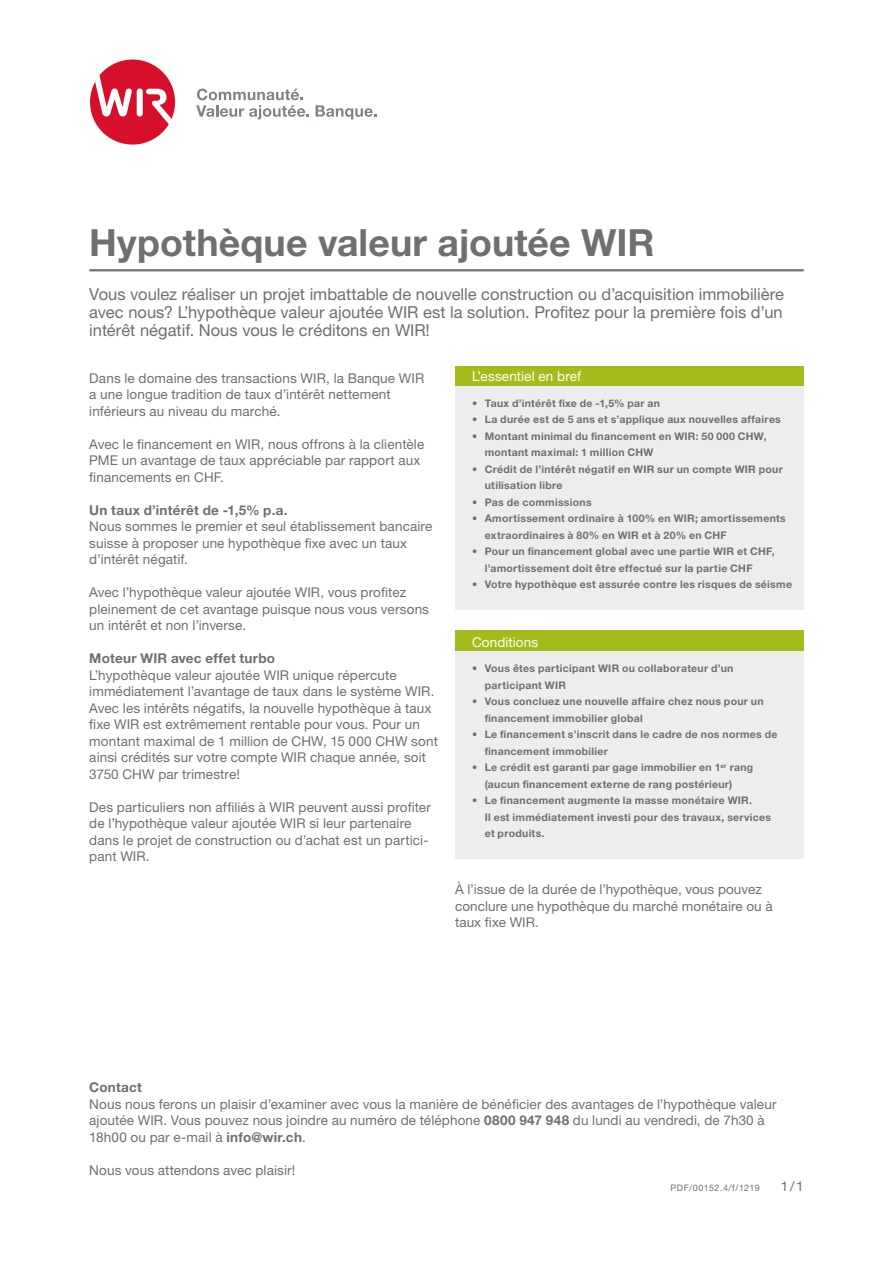
<style>
.page{position:relative;width:893px;height:1263px;background:#fff}
.page>*{position:absolute;margin:0;border:0;box-sizing:border-box;transform-origin:0 0}
.t1{font:700 37.5px "Helvetica Neue LT Pro";letter-spacing:.005em;color:#706f6f}
.t2{font:16.5px/18.1px "Helvetica Neue LT Pro";color:#706f6f;text-align:justify}
.t3{font:13.5px/16.5px "Helvetica Neue LT Pro";letter-spacing:.01em;color:#706f6f}
.t4{font:700 13.5px "Helvetica Neue LT Pro";letter-spacing:.015em;color:#706f6f}
.t5{font:13.5px "Helvetica Neue LT Pro";letter-spacing:.01em;color:#fff}
.t6{font:700 10.5px/16.5px "Helvetica Neue LT Pro";letter-spacing:.025em;color:#706f6f}
.t7{font:9px "Helvetica Neue LT Pro";letter-spacing:.045em;color:#706f6f}
.s1{font-weight:700}
</style>
<div class="page">
<svg style="left:196px;top:89px;width:113px;height:30px"></svg>
<svg style="left:316px;top:105px;width:60px;height:14px"></svg>
<svg style="left:90px;top:60px;width:85px;height:85px"></svg>
<hr style="left:89px;top:269px;width:715px;height:2px;background:#706f6f">
<div style="left:455px;top:366px;width:349px;height:20px;background:#a5bb1a"></div>
<div style="left:455px;top:386px;width:349px;height:224px;background:#ecedee"></div>
<div style="left:455px;top:630px;width:349px;height:22px;background:#a5bb1a"></div>
<div style="left:455px;top:652px;width:349px;height:207px;background:#ecedee"></div>
<h1 class="t1" style="left:89px;top:220px;width:567px">Hypothèque valeur ajoutée WIR</h1>
<p class="t2" style="left:89px;top:285px;width:696px">Vous voulez réaliser un projet imbattable de nouvelle construction ou d’acquisition immobilière avec nous? L’hypothèque valeur ajoutée WIR est la solution. Profitez pour la première fois d’un intérêt négatif. Nous vous le créditons en WIR!</p>
<p class="t3" style="left:89px;top:369px;width:336px">Dans le domaine des transactions WIR, la Banque WIR a une longue tradition de taux d’intérêt nettement inférieurs au niveau du marché.</p>
<p class="t3" style="left:89px;top:435px;width:336px">Avec le financement en WIR, nous offrons à la clientèle<br>PME un avantage de taux appréciable par rapport aux financements en CHF.</p>
<p class="t4" style="left:89px;top:501px;width:200px">Un taux d’intérêt de -1,5% p.a.</p>
<p class="t3" style="left:89px;top:518px;width:345px">Nous sommes le premier et seul établissement bancaire suisse à proposer une hypothèque fixe avec un taux d’intérêt négatif.</p>
<p class="t3" style="left:89px;top:584px;width:341px">Avec l’hypothèque valeur ajoutée WIR, vous profitez pleinement de cet avantage puisque nous vous versons un intérêt et non l’inverse.</p>
<p class="t4" style="left:89px;top:650px;width:187px">Moteur WIR avec effet turbo</p>
<p class="t3" style="left:89px;top:666px;width:350px">L’hypothèque valeur ajoutée WIR unique répercute immédiatement l’avantage de taux dans le système WIR.<br>Avec les intérêts négatifs, la nouvelle hypothèque à taux fixe WIR est extrêmement rentable pour vous. Pour un montant maximal de 1 million de CHW, 15 000 CHW sont ainsi crédités sur votre compte WIR chaque année, soit 3750 CHW par trimestre!</p>
<p class="t3" style="left:89px;top:798px;width:343px">Des particuliers non affiliés à WIR peuvent aussi profiter de l’hypothèque valeur ajoutée WIR si leur partenaire dans le projet de construction ou d’achat est un partici&shy;pant WIR.</p>
<p class="t5" style="left:472px;top:368px;width:111px">L’essentiel en bref</p>
<p class="t6" style="left:472px;top:394px;width:190px">• Taux d’intérêt fixe de -1,5% par an</p>
<p class="t6" style="left:472px;top:411px;width:310px">• La durée est de 5 ans et s’applique aux nouvelles affaires</p>
<p class="t6" style="left:485px;top:427px;width:283px;text-indent:-13px">• Montant minimal du financement en WIR: 50 000 CHW, montant maximal: 1 million CHW</p>
<p class="t6" style="left:485px;top:460px;width:299px;text-indent:-13px">• Crédit de l’intérêt négatif en WIR sur un compte WIR pour utilisation libre</p>
<p class="t6" style="left:472px;top:493px;width:121px">• Pas de commissions</p>
<p class="t6" style="left:485px;top:510px;width:303px;text-indent:-13px">• Amortissement ordinaire à 100% en WIR; amortissements extraordinaires à 80% en WIR et à 20% en CHF</p>
<p class="t6" style="left:485px;top:543px;width:291px;text-indent:-13px">• Pour un financement global avec une partie WIR et CHF, l’amortissement doit être effectué sur la partie CHF</p>
<p class="t6" style="left:472px;top:576px;width:321px">• Votre hypothèque est assurée contre les risques de séisme</p>
<p class="t5" style="left:472px;top:633px;width:68px">Conditions</p>
<p class="t6" style="left:485px;top:660px;width:250px;text-indent:-13px">• Vous êtes participant WIR ou collaborateur d’un participant WIR</p>
<p class="t6" style="left:485px;top:693px;width:280px;text-indent:-13px">• Vous concluez une nouvelle affaire chez nous pour un financement immobilier global</p>
<p class="t6" style="left:485px;top:726px;width:294px;text-indent:-13px">• Le financement s’inscrit dans le cadre de nos normes de financement immobilier</p>
<p class="t6" style="left:485px;top:759px;width:270px;text-indent:-13px">• Le crédit est garanti par gage immobilier en 1<sup>er</sup> rang (aucun financement externe de rang postérieur)</p>
<p class="t6" style="left:485px;top:792px;width:288px;text-indent:-13px">• Le financement augmente la masse monétaire WIR.<br>Il est immédiatement investi pour des travaux, services et produits.</p>
<p class="t3" style="left:455px;top:881px;width:319px">À l’issue de la durée de l’hypothèque, vous pouvez conclure une hypothèque du marché monétaire ou à taux fixe WIR.</p>
<p class="t4" style="left:89px;top:1079px;width:54px">Contact</p>
<p class="t3" style="left:89px;top:1095px;width:689px">Nous nous ferons un plaisir d’examiner avec vous la manière de bénéficier des avantages de l’hypothèque valeur ajoutée WIR. Vous pouvez nous joindre au numéro de téléphone <span class="s1">0800 947 948</span> du lundi au vendredi, de 7h30 à<br>18h00 ou par e-mail à <span class="s1">info@wir.ch</span>.</p>
<p class="t3" style="left:89px;top:1161px;width:208px">Nous vous attendons avec plaisir!</p>
<p class="t7" style="left:670px;top:1182px;width:91px">PDF/00152.4/f/1219</p>
<p class="t3" style="left:781px;top:1178px;width:24px">1/1</p>
</div>
